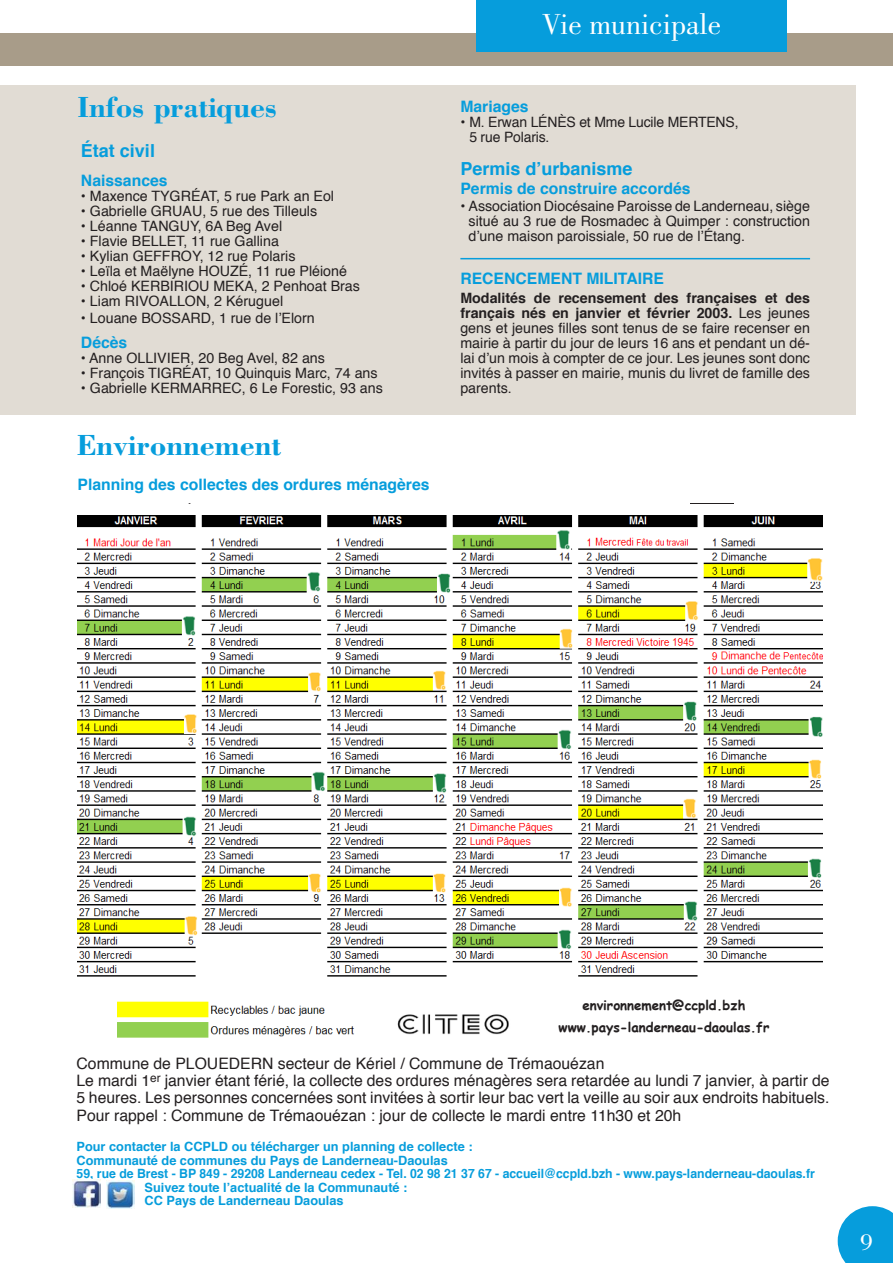
<style>
.page{position:relative;width:893px;height:1263px;background:#fff}
.page>*{position:absolute;margin:0;border:0;box-sizing:border-box;transform-origin:0 0}
.t1{font:700 30px "Bodoni";color:#069ddc}
.t2{font:30px "Bodoni";color:#fff}
.t3{font:24px "Bodoni";color:#fff}
.t4{font:700 19.2px "Comic Sans MS";color:#231f20}
.t5{font:700 18px "Helvetica";color:#069ddc}
.t6{font:15.75px/17.2px "Helvetica";color:#231f20}
.t7{font:700 15.75px "Helvetica";color:#069ddc}
.t8{font:14.25px/15px "Helvetica";color:#231f20;text-align:justify}
.t9{font:700 13.35px/21.9px "Comic Sans MS";color:#231f20;text-align:center}
.t10{font:700 12.75px "Helvetica";color:#069ddc}
.t11{font:700 12.75px "Helvetica";color:#069ddc;scale:.96 1}
.s1{font-weight:700}
</style>
<div class="page">
<div style="left:0;top:85px;width:855px;height:330px;background:#e1dcd4"></div>
<svg style="left:838px;top:1206px;width:55px;height:57px;background:#22a8df"></svg>
<div style="left:0;top:34px;width:893px;height:32px;background:#a89c89"></div>
<div style="left:476px;top:0;width:311px;height:51px;background:#069ddc"></div>
<img style="left:397px;top:1014px;width:112px;height:21px">
<img style="left:118px;top:1002px;width:237px;height:36px">
<img style="left:78px;top:515px;width:744px;height:462px">
<img style="left:73px;top:1179px;width:27px;height:28px">
<img style="left:106px;top:1181px;width:29px;height:27px">
<hr style="left:460px;top:258px;width:350px;height:1px;background:#069ddc">
<h1 class="t2" style="left:542px;top:7px;width:181px">Vie municipale</h1>
<h1 class="t1" style="left:78px;top:89px;width:201px">Infos pratiques</h1>
<p class="t7" style="left:460px;top:94px;width:70px">Mariages</p>
<p class="t8" style="left:469px;top:115px;width:271px;text-indent:-9px">• M. Erwan LÉNÈS et Mme Lucile MERTENS,<br>5 rue Polaris.</p>
<p class="t5" style="left:460px;top:155px;width:174px">Permis d’urbanisme</p>
<p class="t7" style="left:460px;top:176px;width:232px">Permis de construire accordés</p>
<p class="t8" style="left:469px;top:199px;width:343px;text-indent:-8px">• Association Diocésaine Paroisse de Landerneau, siège situé au 3 rue de Rosmadec à Quimper : construction d’une maison paroissiale, 50 rue de l’Étang.</p>
<p class="t7" style="left:460px;top:266px;width:205px">RECENCEMENT MILITAIRE</p>
<p class="t8" style="left:460px;top:291px;width:351px"><span class="s1">Modalités de recensement des françaises et des français nés en janvier et février 2003.</span> Les jeunes gens et jeunes filles sont tenus de se faire recenser en mairie à partir du jour de leurs 16 ans et pendant un dé&shy;lai d’un mois à compter de ce jour. Les jeunes sont donc invités à passer en mairie, munis du livret de famille des parents.</p>
<p class="t5" style="left:81px;top:136px;width:76px">État civil</p>
<p class="t7" style="left:81px;top:168px;width:88px">Naissances</p>
<p class="t8" style="left:81px;top:189px;width:255px">• Maxence TYGRÉAT, 5 rue Park an Eol</p>
<p class="t8" style="left:81px;top:204px;width:238px">• Gabrielle GRUAU, 5 rue des Tilleuls</p>
<p class="t8" style="left:81px;top:219px;width:203px">• Léanne TANGUY, 6A Beg Avel</p>
<p class="t8" style="left:81px;top:234px;width:199px">• Flavie BELLET, 11 rue Gallina</p>
<p class="t8" style="left:81px;top:249px;width:216px">• Kylian GEFFROY, 12 rue Polaris</p>
<p class="t8" style="left:81px;top:264px;width:268px">• Leïla et Maëlyne HOUZÉ, 11 rue Pléioné</p>
<p class="t8" style="left:81px;top:279px;width:281px">• Chloé KERBIRIOU MEKA, 2 Penhoat Bras</p>
<p class="t8" style="left:81px;top:294px;width:204px">• Liam RIVOALLON, 2 Kéruguel</p>
<p class="t8" style="left:81px;top:311px;width:235px">• Louane BOSSARD, 1 rue de l’Elorn</p>
<p class="t7" style="left:81px;top:330px;width:48px">Décès</p>
<p class="t8" style="left:81px;top:351px;width:245px">• Anne OLLIVIER, 20 Beg Avel, 82 ans</p>
<p class="t8" style="left:81px;top:366px;width:298px">• François TIGRÉAT, 10 Quinquis Marc, 74 ans</p>
<p class="t8" style="left:81px;top:381px;width:303px">• Gabrielle KERMARREC, 6 Le Forestic, 93 ans</p>
<h3 class="t4" style="left:164px;top:354px;width:540px">CALENDRIER DE COLLECTE DE JANVIER A JUIN 2019</h3>
<h1 class="t1" style="left:77px;top:426px;width:207px">Environnement</h1>
<p class="t7" style="left:78px;top:471px;width:353px">Planning des collectes des ordures ménagères</p>
<p class="t9" style="left:559px;top:994px;width:212px">environnement@ccpld.bzh www.pays-landerneau-daoulas.fr</p>
<p class="t6" style="left:77px;top:1055px;width:754px">Commune de PLOUEDERN secteur de Kériel / Commune de Trémaouézan<br>Le mardi 1<sup>er</sup> janvier étant férié, la collecte des ordures ménagères sera retardée au lundi 7 janvier, à partir de 5 heures. Les personnes concernées sont invitées à sortir leur bac vert la veille au soir aux endroits habituels.<br>Pour rappel : Commune de Trémaouézan : jour de collecte le mardi entre 11h30 et 20h</p>
<p class="t10" style="left:77px;top:1136px;width:398px">Pour contacter la CCPLD ou télécharger un planning de collecte :</p>
<p class="t10" style="left:77px;top:1150px;width:373px">Communauté de communes du Pays de Landerneau-Daoulas</p>
<p class="t11" style="left:77px;top:1163px;width:771px">59, rue de Brest - BP 849 - 29208 Landerneau cedex - Tel. 02 98 21 37 67 - accueil@ccpld.bzh - www.pays-landerneau-daoulas.fr</p>
<p class="t10" style="left:145px;top:1177px;width:264px">Suivez toute l’actualité de la Communauté :</p>
<p class="t10" style="left:145px;top:1190px;width:201px">CC Pays de Landerneau Daoulas</p>
<h2 class="t3" style="left:861px;top:1229px;width:13px">9</h2>
</div>
